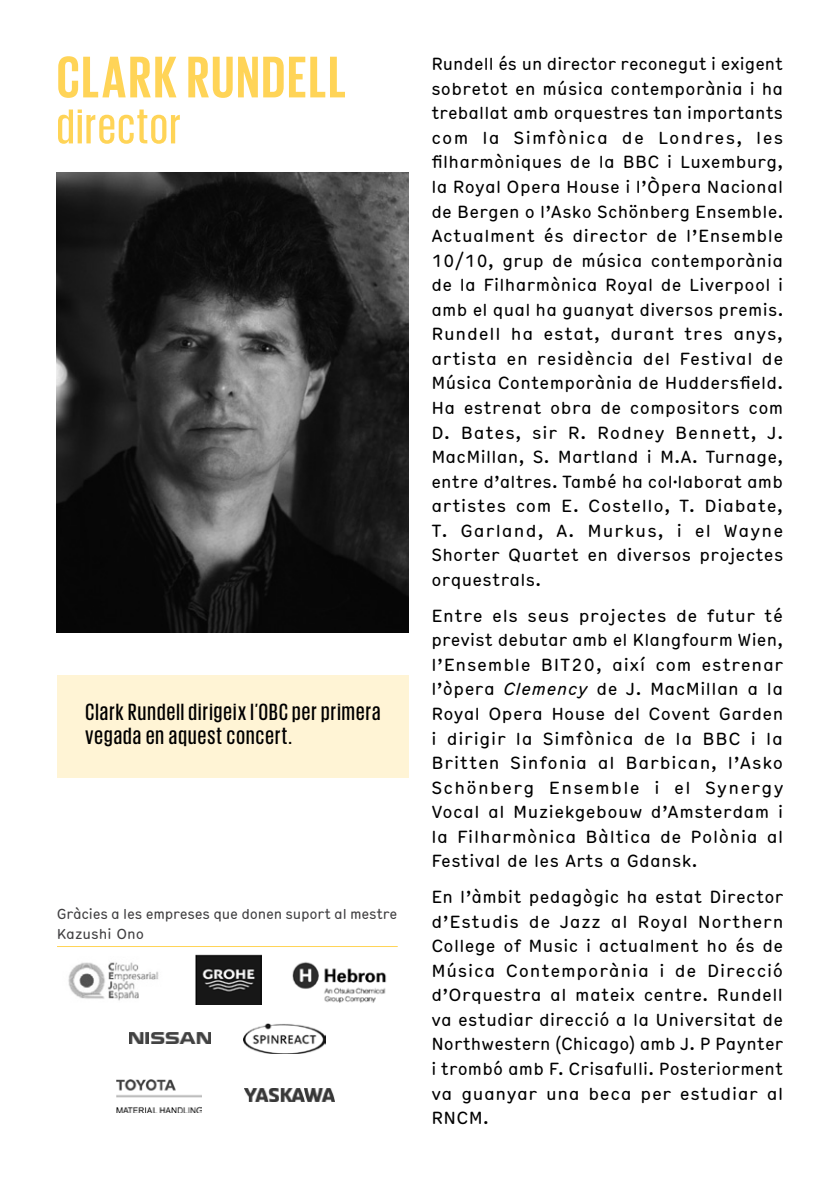
<style>
.page{position:relative;width:840px;height:1191px;background:#fff}
.page>*{position:absolute;margin:0;border:0;box-sizing:border-box;transform-origin:0 0}
.t1{font:700 60px "Giorgio Sans";color:#ffd457}
.t2{font:500 50px "Giorgio Sans";letter-spacing:.04em;color:#ffd457}
.t3{font:500 24px/24px "Giorgio Sans";letter-spacing:.05em;color:#000}
.t4{font:condensed 17px/24.6px "Hermes";letter-spacing:.02em;color:#000;text-align:justify}
.t5{font:condensed 14px/20px "Hermes";letter-spacing:-.015em;color:#414042}
.s1{font-style:italic}
</style>
<div class="page">
<img style="left:57px;top:173px;width:351px;height:459px">
<hr style="left:57px;top:946px;width:340px;height:1px;background:#ffd457">
<img style="left:68px;top:962px;width:91px;height:39px">
<img style="left:243px;top:1023px;width:82px;height:31px">
<img style="left:195px;top:954px;width:66px;height:51px">
<img style="left:116px;top:1079px;width:85px;height:33px">
<img style="left:292px;top:962px;width:95px;height:40px">
<img style="left:244px;top:1088px;width:90px;height:13px">
<img style="left:129px;top:1032px;width:82px;height:11px">
<div style="left:57px;top:675px;width:351px;height:103px;background:#fff4d5"></div>
<h1 class="t1" style="left:57px;top:47px;width:155px">CLARK RUNDE</h1>
<h1 class="t1" style="left:308px;top:47px;width:38px">LL</h1>
<h2 class="t2" style="left:57px;top:102px;width:125px">director</h2>
<h3 class="t3" style="left:85px;top:699px;width:296px">Clark Rundell dirigeix l’OBC per primera vegada en aquest concert.</h3>
<p class="t5" style="left:57px;top:903px;width:342px">gràcies a les empreses que donen suport al mestre kazushi ono</p>
<p class="t4" style="left:431px;top:51px;width:353px">Rundell és un director reconegut i exigent sobretot en música contemporània i ha treballat amb orquestres tan importants com la Simfònica de Londres, les filharmòniques de la BBC i Luxemburg, la Royal Opera House i l’Òpera Nacional de Bergen o l’Asko Schönberg Ensemble.<br>Actualment és director de l’Ensemble 10/10, grup de música contemporània de la Filharmònica Royal de Liverpool i amb el qual ha guanyat diversos premis.<br>Rundell ha estat, durant tres anys, artista en residència del Festival de Música Contemporània de Huddersfield.<br>Ha estrenat obra de compositors com D. Bates, sir R. Rodney Bennett, J.<br>MacMillan, S. Martland i M.A. Turnage, entre d’altres. També ha col·laborat amb artistes com E. Costello, T. Diabate, T. Garland, A. Murkus, i el Wayne Shorter Quartet en diversos projectes orquestrals.</p>
<p class="t4" style="left:431px;top:602px;width:353px">Entre els seus projectes de futur té previst debutar amb el Klangfourm Wien, l’Ensemble BIT20, així com estrenar l’òpera <span class="s1">Clemency</span> de J. MacMillan a la Royal Opera House del Covent Garden i dirigir la Simfònica de la BBC i la Britten Sinfonia al Barbican, l’Asko Schönberg Ensemble i el Synergy Vocal al Muziekgebouw d’Amsterdam i la Filharmònica Bàltica de Polònia al Festival de les Arts a Gdansk.</p>
<p class="t4" style="left:431px;top:883px;width:353px">En l’àmbit pedagògic ha estat Director d’Estudis de Jazz al Royal Northern College of Music i actualment ho és de Música Contemporània i de Direcció d’Orquestra al mateix centre. Rundell va estudiar direcció a la Universitat de Northwestern (Chicago) amb J. P Paynter i trombó amb F. Crisafulli. Posteriorment va guanyar una beca per estudiar al RNCM.</p>
</div>
